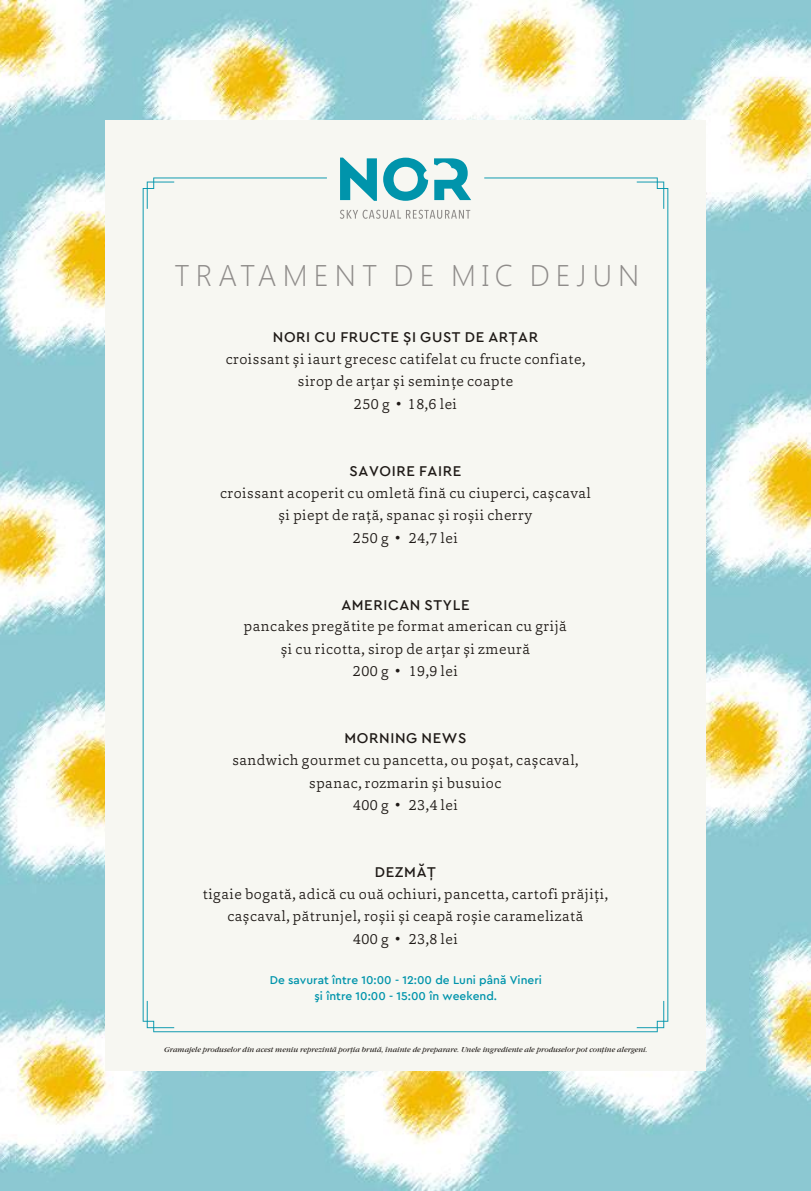
<style>
.page{position:relative;width:811px;height:1191px;background:#fff}
.page>*{position:absolute;margin:0;border:0;box-sizing:border-box;transform-origin:0 0}
.t1{font:300 29.8px "Segoe UI";letter-spacing:.205em;color:#8f8c8a}
.t2{font:300 14.8px/22.6px "Capita";letter-spacing:.035em;color:#1f1a17;text-align:center}
.t3{font:500 14.8px "Cera PRO";letter-spacing:.04em;color:#1f1a17}
.t4{font:500 12px/16.4px "Cera PRO";color:#0094ab;text-align:center}
.t5{font:italic 7.4px "Gourmand";color:#1f1a17}
.s1{font-family:"Arial";font-weight:400}
</style>
<div class="page">
<img style="left:0;top:0;width:811px;height:1191px">
<div style="left:105px;top:120px;width:601px;height:950px;background:#f7f7f2"></div>
<svg style="left:143px;top:177px;width:525px;height:855px"></svg>
<svg style="left:340px;top:210px;width:130px;height:9px"></svg>
<svg style="left:340px;top:158px;width:37px;height:43px"></svg>
<svg style="left:434px;top:158px;width:37px;height:42px"></svg>
<svg style="left:383px;top:158px;width:45px;height:43px"></svg>
<h1 class="t1" style="left:174px;top:264px;width:466px">TRATAMENT DE MIC DEJUN</h1>
<p class="t3" style="left:273px;top:330px;width:267px">NORI CU FRUCTE ȘI GUST DE ARȚAR</p>
<p class="t2" style="left:226px;top:349px;width:361px">croissant și iaurt grecesc catifelat cu fructe confiate, sirop de arțar și semințe coapte<br>250 g <span class="s1">•</span> 18,6 lei</p>
<p class="t3" style="left:349px;top:464px;width:113px">SAVOIRE FAIRE</p>
<p class="t2" style="left:220px;top:483px;width:372px">croissant acoperit cu omletă fină cu ciuperci, cașcaval și piept de rață, spanac și roșii cherry<br>250 g <span class="s1">•</span> 24,7 lei</p>
<p class="t3" style="left:341px;top:598px;width:130px">AMERICAN STYLE</p>
<p class="t2" style="left:244px;top:616px;width:324px">pancakes pregătite pe format american cu grijă și cu ricotta, sirop de arțar și zmeură<br>200 g <span class="s1">•</span> 19,9 lei</p>
<p class="t3" style="left:344px;top:731px;width:124px">MORNING NEWS</p>
<p class="t2" style="left:232px;top:750px;width:347px">sandwich gourmet cu pancetta, ou poșat, cașcaval, spanac, rozmarin și busuioc<br>400 g <span class="s1">•</span> 23,4 lei</p>
<p class="t3" style="left:375px;top:865px;width:63px">DEZMĂȚ</p>
<p class="t2" style="left:203px;top:884px;width:406px">tigaie bogată, adică cu ouă ochiuri, pancetta, cartofi prăjiți, cașcaval, pătrunjel, roșii și ceapă roșie caramelizată<br>400 g <span class="s1">•</span> 23,8 lei</p>
<p class="t4" style="left:270px;top:972px;width:273px">De savurat între 10:00 - 12:00 de Luni până Vineri şi între 10:00 - 15:00 în weekend.</p>
<p class="t5" style="left:164px;top:1046px;width:485px">Gramajele produselor din acest meniu reprezintă porţia brută, înainte de preparare. Unele ingrediente ale produselor pot conţine alergeni.</p>
</div>
